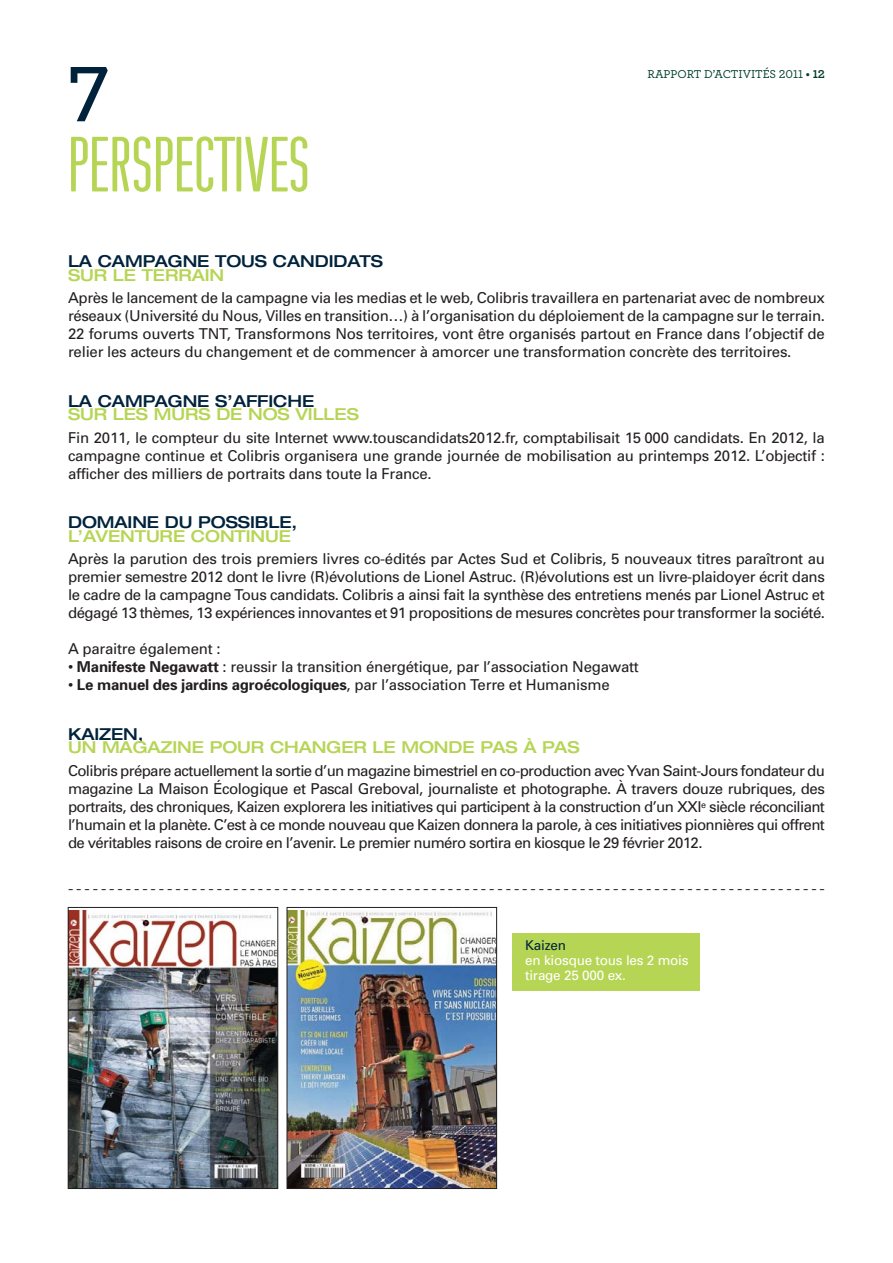
<style>
.page{position:relative;width:893px;height:1263px;background:#fff}
.page>*{position:absolute;margin:0;border:0;box-sizing:border-box;transform-origin:0 0}
.t1{font:82.5px "Archer Semibold LF";color:#00233b}
.t2{font:75.75px "Cst Berlin East";color:#b6d554}
.t3{font:19.5px "Archer Book LF";color:#231f20}
.t4{font:500 expanded 16.5px "Helvetica Neue";letter-spacing:-.005em;color:#b6d554}
.t5{font:500 expanded 16.5px "Helvetica Neue";letter-spacing:-.005em;color:#00233b}
.t6{font:15px/18px "Univers";letter-spacing:-.015em;color:#231f20;text-align:justify}
.t7{font:13.5px/15px "Univers";letter-spacing:-.015em;color:#fff}
.t8{font:13.5px "Univers";letter-spacing:-.015em;color:#00233b}
.t9{font:12px "Archer Medium LF";color:#003d2c}
.s1{font-family:"Archer Bold LF"}
.s2{font-weight:700}
</style>
<div class="page">
<img style="left:70px;top:910px;width:206px;height:277px">
<div style="left:68px;top:907px;width:210px;height:282px;border:1px solid #231f20"></div>
<img style="left:289px;top:911px;width:206px;height:276px">
<div style="left:287px;top:907px;width:210px;height:282px;border:1px solid #231f20"></div>
<div style="left:512px;top:933px;width:188px;height:58px;background:#b6d554"></div>
<h1 class="t1" style="left:68px;top:61px;width:43px">7</h1>
<h2 class="t2" style="left:68px;top:137px;width:243px">PERSPECTIVES</h2>
<p class="t9" style="left:648px;top:69px;width:179px">RAPPORT D’ACTIVITÉS 2011 <span class="s1">• 12</span></p>
<p class="t5" style="left:68px;top:255px;width:316px">LA CAMPAGNE TOUS CANDIDATS</p>
<p class="t4" style="left:68px;top:269px;width:158px">SUR LE TERRAIN</p>
<p class="t6" style="left:68px;top:290px;width:758px">Après le lancement de la campagne via les medias et le web, Colibris travaillera en partenariat avec de nombreux réseaux (Université du Nous, Villes en transition…) à l’organisation du déploiement de la campagne sur le terrain.<br>22 forums ouverts TNT, Transformons Nos territoires, vont être organisés partout en France dans l’objectif de relier les acteurs du changement et de commencer à amorcer une transformation concrète des territoires.</p>
<p class="t5" style="left:68px;top:395px;width:248px">LA CAMPAGNE S’AFFICHE</p>
<p class="t4" style="left:68px;top:408px;width:292px">SUR LES MURS DE NOS VILLES</p>
<p class="t6" style="left:68px;top:430px;width:758px">Fin 2011, le compteur du site Internet www.touscandidats2012.fr, comptabilisait 15 000 candidats. En 2012, la campagne continue et Colibris organisera une grande journée de mobilisation au printemps 2012. L’objectif : afficher des milliers de portraits dans toute la France.</p>
<p class="t5" style="left:68px;top:516px;width:231px">DOMAINE DU POSSIBLE,</p>
<p class="t4" style="left:68px;top:530px;width:225px">L’AVENTURE CONTINUE</p>
<p class="t6" style="left:68px;top:551px;width:758px">Après la parution des trois premiers livres co-édités par Actes Sud et Colibris, 5 nouveaux titres paraîtront au premier semestre 2012 dont le livre (R)évolutions de Lionel Astruc. (R)évolutions est un livre-plaidoyer écrit dans le cadre de la campagne Tous candidats. Colibris a ainsi fait la synthèse des entretiens menés par Lionel Astruc et dégagé 13 thèmes, 13 expériences innovantes et 91 propositions de mesures concrètes pour transformer la société.</p>
<p class="t6" style="left:68px;top:641px;width:154px">A paraitre également :</p>
<p class="t6" style="left:68px;top:659px;width:572px">• <span class="s2">Manifeste Negawatt</span> : reussir la transition énergétique, par l’association Negawatt</p>
<p class="t6" style="left:68px;top:677px;width:543px">• <span class="s2">Le manuel des jardins agroécologiques</span>, par l’association Terre et Humanisme</p>
<p class="t5" style="left:68px;top:728px;width:77px">KAIZEN,</p>
<p class="t4" style="left:68px;top:741px;width:513px">UN MAGAZINE POUR CHANGER LE MONDE PAS À PAS</p>
<p class="t6" style="left:68px;top:763px;width:758px">Colibris prépare actuellement la sortie d’un magazine bimestriel en co-production avec Yvan Saint-Jours fondateur du magazine La Maison Écologique et Pascal Greboval, journaliste et photographe. À travers douze rubriques, des portraits, des chroniques, Kaizen explorera les initiatives qui participent à la construction d’un XXI<sup>e</sup> siècle réconciliant l’humain et la planète. C’est à ce monde nouveau que Kaizen donnera la parole, à ces initiatives pionnières qui offrent de véritables raisons de croire en l’avenir. Le premier numéro sortira en kiosque le 29 février 2012.</p>
<h3 class="t3" style="left:68px;top:881px;width:758px">--------------------------------------------------------------------------------------------</h3>
<p class="t8" style="left:525px;top:940px;width:42px">Kaizen</p>
<p class="t7" style="left:525px;top:954px;width:165px">en kiosque tous les 2 mois tirage 25 000 ex.</p>
</div>
